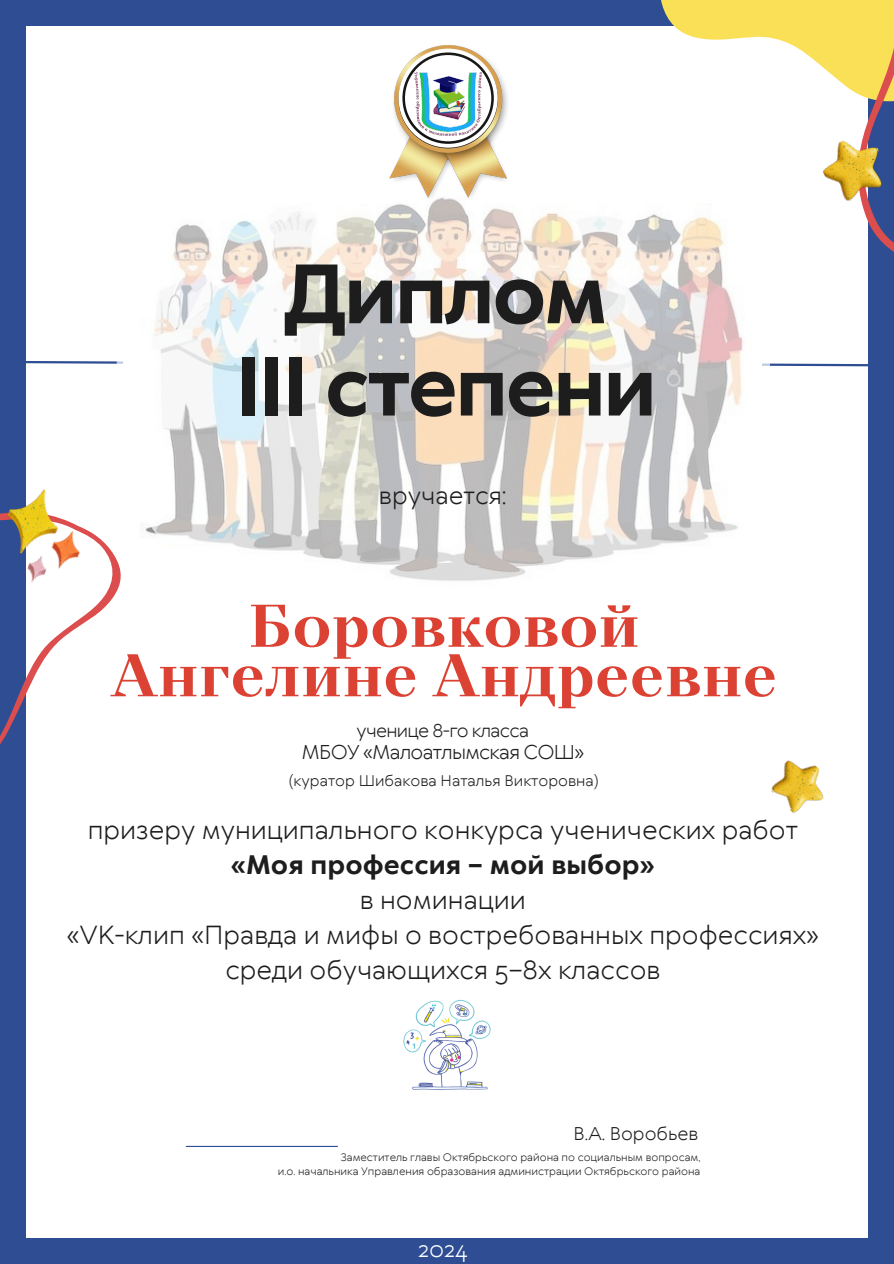
<style>
.page{position:relative;width:894px;height:1264px;background:#fff}
.page>*{position:absolute;margin:0;border:0;box-sizing:border-box;transform-origin:0 0}
.t1{font:700 80.4px "TT Wellingtons";letter-spacing:-.035em;color:#1e1d1d}
.t2{font:700 60px/49.5px "TT Nooks";color:#db4233;text-align:center}
.t3{font:25.5px/34.8px "TT Wellingtons";color:#1e1d1d;text-align:center}
.t4{font:24px "TT Wellingtons";color:#1e1d1d}
.t5{font:22.5px "TT Wellingtons";color:#fff}
.t6{font:19.5px "TT Wellingtons";letter-spacing:-.035em;color:#1e1d1d}
.t7{font:18px "TT Wellingtons";letter-spacing:-.035em;color:#1e1d1d}
.t8{font:18px "TT Wellingtons";color:#1e1d1d}
.t9{font:15px "TT Wellingtons";color:#1e1d1d}
.t10{font:10.5px "TT Wellingtons";color:#1e1d1d}
.s1{font-weight:700}
</style>
<div class="page">
<div style="left:0;top:0;width:893px;height:1263px;background:#2e4d92"></div>
<div style="left:26px;top:26px;width:841px;height:1211px;background:#fff"></div>
<svg style="left:26px;top:361px;width:90px;height:3px"></svg>
<svg style="left:784px;top:362px;width:84px;height:5px"></svg>
<svg style="left:116px;top:201px;width:668px;height:380px"></svg>
<img style="left:389px;top:45px;width:119px;height:156px">
<svg style="left:398px;top:49px;width:99px;height:99px"></svg>
<div style="left:405px;top:55px;width:86px;height:86px;background:#fff;border-radius:50%"></div>
<img style="left:412px;top:71px;width:72px;height:66px">
<svg style="left:657px;top:0;width:236px;height:265px"></svg>
<svg style="left:0;top:511px;width:123px;height:233px"></svg>
<img style="left:0;top:489px;width:97px;height:105px">
<img style="left:771px;top:760px;width:53px;height:54px">
<img style="left:814px;top:129px;width:78px;height:77px">
<hr style="left:186px;top:1145px;width:151px;height:1px;background:#2e4d92">
<img style="left:403px;top:999px;width:88px;height:91px">
<h1 class="t1" style="left:284px;top:243px;width:325px">Диплом</h1>
<h3 class="t1" style="left:235px;top:335px;width:423px">III степени</h3>
<h2 class="t4" style="left:379px;top:479px;width:129px">вручается:</h2>
<p class="t2" style="left:111px;top:603px;width:668px">Боровковой<br>Ангелине Андреевне</p>
<p class="t7" style="left:356px;top:719px;width:174px">ученице 8-го класса</p>
<p class="t6" style="left:301px;top:740px;width:284px">МБОУ «Малоатлымская СОШ»</p>
<h6 class="t9" style="left:288px;top:770px;width:312px">(куратор Шибакова Наталья Викторовна)</h6>
<p class="t3" style="left:67px;top:814px;width:753px">призеру муниципального конкурса ученических работ <span class="s1">«Моя профессия – мой выбор»<br></span>в номинации<br>«VK-клип «Правда и мифы о востребованных профессиях» среди обучающихся 5–8х классов</p>
<p class="t8" style="left:573px;top:1121px;width:126px">В.А. Воробьев</p>
<h5 class="t10" style="left:340px;top:1150px;width:361px">Заместитель главы Октябрьского района по социальным вопросам,</h5>
<p class="t10" style="left:278px;top:1164px;width:424px">и.о. начальника Управления образования администрации Октябрьского района</p>
<h3 class="t5" style="left:418px;top:1234px;width:51px">2024</h3>
</div>
